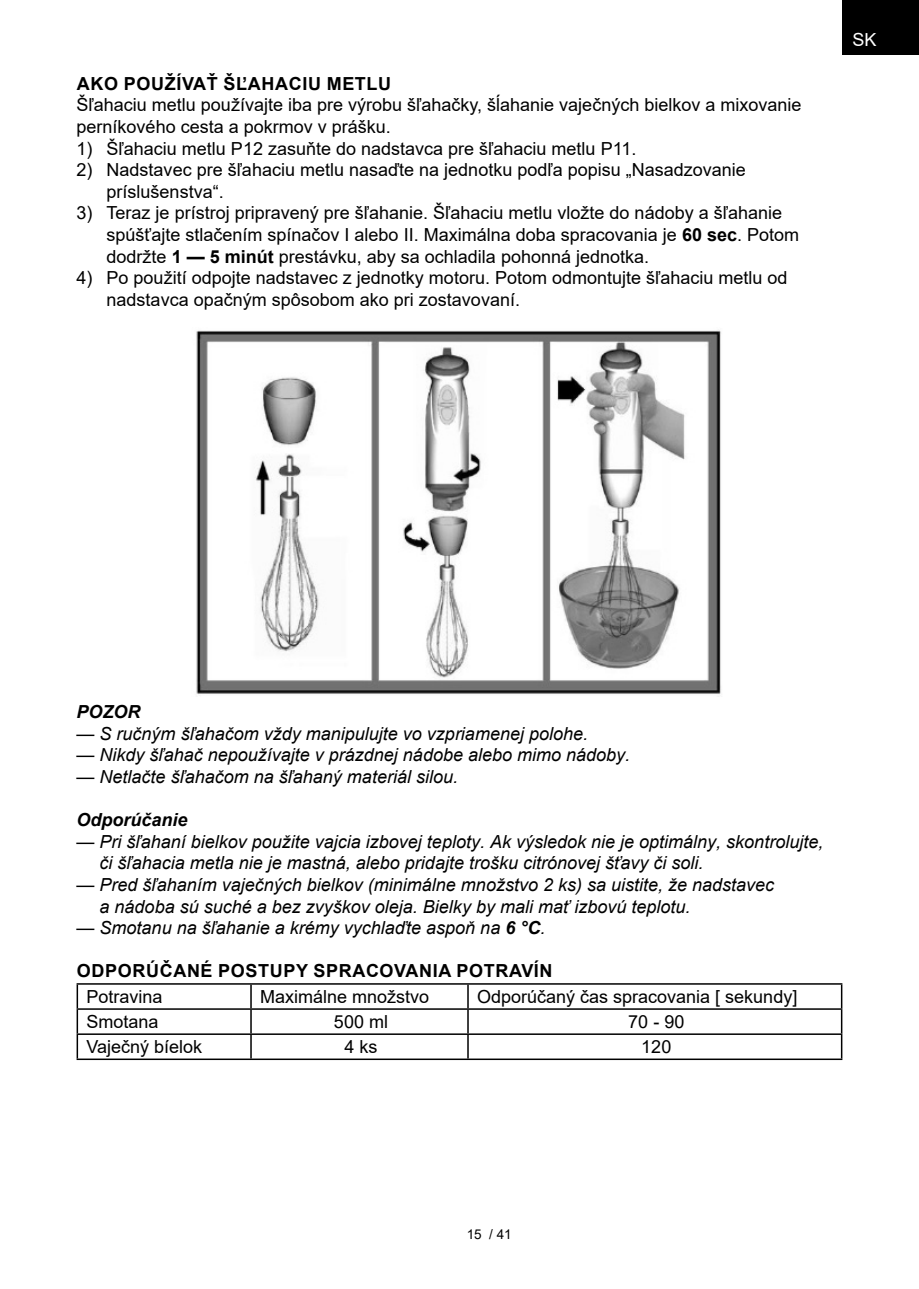
<style>
.page{position:relative;width:919px;height:1289px;background:#fff}
.page>*{position:absolute;margin:0;border:0;box-sizing:border-box;transform-origin:0 0}
._3_Text{font:18px/21.6px "Arial";color:#000}
.Normální{font:italic 18px/21.6px "Arial";color:#000}
.text{font:18px "Arial";color:#000}
._2_Podnadpis{font:700 18px "Arial";letter-spacing:.035em;color:#000}
.Normální-2{font:italic 700 18px "Arial";color:#000}
.t1{font:18px "Arial";color:#fff}
.t2{font:13.5px "Arial";color:#000}
.s1{font-weight:700}
</style>
<div class="page">
<div style="left:842px;top:0;width:76px;height:55px;background:#000"></div>
<img style="left:196px;top:330px;width:525px;height:364px">
<hr style="left:77px;top:983px;width:174px;height:1px;background:#000">
<hr style="left:251px;top:983px;width:217px;height:1px;background:#000">
<hr style="left:250px;top:984px;width:2px;height:24px;background:#000">
<hr style="left:468px;top:983px;width:374px;height:1px;background:#000">
<hr style="left:840px;top:984px;width:2px;height:24px;background:#000">
<hr style="left:77px;top:1008px;width:174px;height:1px;background:#000">
<hr style="left:251px;top:1008px;width:217px;height:1px;background:#000">
<hr style="left:250px;top:1009px;width:2px;height:24px;background:#000">
<hr style="left:468px;top:1008px;width:374px;height:1px;background:#000">
<hr style="left:840px;top:1009px;width:2px;height:24px;background:#000">
<hr style="left:77px;top:1033px;width:174px;height:1px;background:#000">
<svg style="left:77px;top:984px;width:1px;height:74px"></svg>
<hr style="left:251px;top:1033px;width:217px;height:1px;background:#000">
<hr style="left:250px;top:1034px;width:2px;height:24px;background:#000">
<hr style="left:468px;top:1033px;width:374px;height:1px;background:#000">
<svg style="left:467px;top:984px;width:1px;height:74px"></svg>
<hr style="left:840px;top:1034px;width:2px;height:24px;background:#000">
<hr style="left:77px;top:1058px;width:174px;height:2px;background:#000">
<hr style="left:251px;top:1058px;width:217px;height:2px;background:#000">
<hr style="left:468px;top:1058px;width:374px;height:2px;background:#000">
<p class="_2_Podnadpis" style="left:77px;top:71px;width:316px">AKO POUŽÍVAŤ ŠĽAHACIU METLU</p>
<p class="_3_Text" style="left:77px;top:94px;width:726px">Šľahaciu metlu používajte iba pre výrobu šľahačky, šĺahanie vaječných bielkov a mixovanie perníkového cesta a pokrmov v prášku.</p>
<p class="_3_Text" style="left:77px;top:137px;width:561px">1) Šľahaciu metlu P12 zasuňte do nadstavca pre šľahaciu metlu P11.</p>
<p class="_3_Text" style="left:107px;top:159px;width:640px;text-indent:-30px">2) Nadstavec pre šľahaciu metlu nasaďte na jednotku podľa popisu „Nasadzovanie príslušenstva“.</p>
<p class="_3_Text" style="left:107px;top:202px;width:694px;text-indent:-30px">3) Teraz je prístroj pripravený pre šľahanie. Šľahaciu metlu vložte do nádoby a šľahanie spúšťajte stlačením spínačov I alebo II. Maximálna doba spracovania je <span class="s1">60 sec</span>. Potom dodržte <span class="s1">1 — 5 minút</span> prestávku, aby sa ochladila pohonná jednotka.</p>
<p class="_3_Text" style="left:107px;top:267px;width:682px;text-indent:-30px">4) Po použití odpojte nadstavec z jednotky motoru. Potom odmontujte šľahaciu metlu od nadstavca opačným spôsobom ako pri zostavovaní.</p>
<p class="t1" style="left:852px;top:28px;width:26px">SK</p>
<p class="Normální-2" style="left:77px;top:700px;width:66px">POZOR</p>
<p class="Normální" style="left:77px;top:723px;width:513px">— S ručným šľahačom vždy manipulujte vo vzpriamenej polohe.</p>
<p class="Normální" style="left:77px;top:744px;width:555px">— Nikdy šľahač nepoužívajte v prázdnej nádobe alebo mimo nádoby.</p>
<p class="Normální" style="left:77px;top:766px;width:383px">— Netlačte šľahačom na šľahaný materiál silou.</p>
<p class="Normální-2" style="left:77px;top:808px;width:113px">Odporúčanie</p>
<p class="Normální" style="left:100px;top:831px;width:725px;text-indent:-23px">— Pri šľahaní bielkov použite vajcia izbovej teploty. Ak výsledok nie je optimálny, skontrolujte, či šľahacia metla nie je mastná, alebo pridajte trošku citrónovej šťavy či soli.</p>
<p class="Normální" style="left:100px;top:874px;width:676px;text-indent:-23px">— Pred šľahaním vaječných bielkov (minimálne množstvo 2 ks) sa uistite, že nadstavec a nádoba sú suché a bez zvyškov oleja. Bielky by mali mať izbovú teplotu.</p>
<p class="Normální" style="left:77px;top:917px;width:470px">— Smotanu na šľahanie a krémy vychlaďte aspoň na <span class="s1">6 °C</span>.</p>
<p class="_2_Podnadpis" style="left:77px;top:958px;width:477px">ODPORÚČANÉ POSTUPY SPRACOVANIA POTRAVÍN</p>
<p class="text" style="left:86px;top:984px;width:78px">Potravina</p>
<p class="text" style="left:260px;top:984px;width:171px">Maximálne množstvo</p>
<p class="text" style="left:477px;top:984px;width:322px">Odporúčaný čas spracovania [ sekundy]</p>
<p class="text" style="left:86px;top:1009px;width:74px">Smotana</p>
<p class="text" style="left:334px;top:1009px;width:56px">500 ml</p>
<p class="text" style="left:628px;top:1009px;width:58px">70 - 90</p>
<p class="text" style="left:86px;top:1034px;width:117px">Vaječný bíelok</p>
<p class="text" style="left:344px;top:1034px;width:35px">4 ks</p>
<p class="text" style="left:641px;top:1034px;width:32px">120</p>
<p class="t2" style="left:467px;top:1224px;width:46px">15 / 41</p>
</div>
